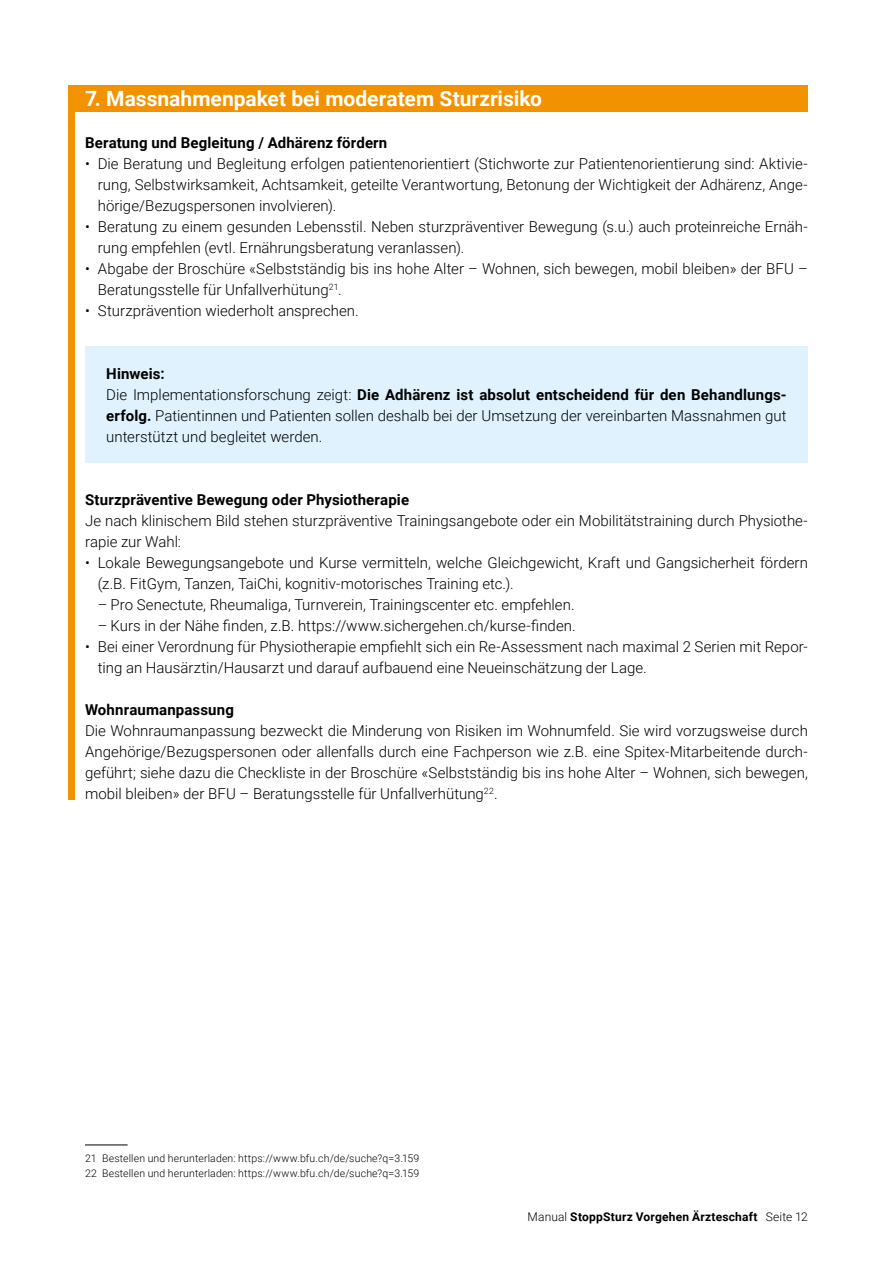
<style>
.page{position:relative;width:893px;height:1263px;background:#fff}
.page>*{position:absolute;margin:0;border:0;box-sizing:border-box;transform-origin:0 0}
.t1{font:700 21px "Roboto";color:#fff}
.t2{font:300 15px/21px "Roboto";color:#000}
.t3{font:700 15px "Roboto";letter-spacing:.01em;color:#000}
.t4{font:700 12px "Roboto";letter-spacing:.02em;color:#000}
.t5{font:300 10.5px/15px "Roboto";letter-spacing:.015em;color:#000}
.s1{font-weight:700}
.s2{font-weight:300}
</style>
<div class="page">
<div style="left:85px;top:347px;width:723px;height:116px;background:#dff2fd"></div>
<div style="left:68px;top:85px;width:740px;height:27px;background:#f39200"></div>
<div style="left:68px;top:85px;width:6px;height:714px;background:#f39200"></div>
<hr style="left:85px;top:1145px;width:43px;height:1px;background:#000">
<h1 class="t1" style="left:85px;top:84px;width:458px">7. Massnahmenpaket bei moderatem Sturzrisiko</h1>
<p class="t3" style="left:85px;top:132px;width:304px">Beratung und Begleitung / Adhärenz fördern</p>
<p class="t2" style="left:98px;top:153px;width:712px;text-align:justify;text-indent:-13px">• Die Beratung und Begleitung erfolgen patientenorientiert (Stichworte zur Patientenorientierung sind: Aktivie&shy;rung, Selbstwirksamkeit, Achtsamkeit, geteilte Verantwortung, Betonung der Wichtigkeit der Adhärenz, Ange&shy;hörige/Bezugspersonen involvieren).</p>
<p class="t2" style="left:98px;top:216px;width:712px;text-indent:-13px">• Beratung zu einem gesunden Lebensstil. Neben sturzpräventiver Bewegung (s.u.) auch proteinreiche Ernäh&shy;rung empfehlen (evtl. Ernährungsberatung veranlassen).</p>
<p class="t2" style="left:98px;top:258px;width:712px;text-indent:-13px">• Abgabe der Broschüre «Selbstständig bis ins hohe Alter – Wohnen, sich bewegen, mobil bleiben» der BFU –<br>Beratungsstelle für Unfallverhütung<sup>21</sup>.</p>
<p class="t2" style="left:85px;top:300px;width:275px">• Sturzprävention wiederholt ansprechen.</p>
<p class="t2" style="left:106px;top:363px;width:682px"><span class="s1">Hinweis:<br></span>Die Implementationsforschung zeigt: <span class="s1">Die Adhärenz ist absolut entscheidend für den Behandlungs&shy;erfolg.</span> Patientinnen und Patienten sollen deshalb bei der Umsetzung der vereinbarten Massnahmen gut unterstützt und begleitet werden.</p>
<p class="t3" style="left:85px;top:489px;width:326px">Sturzpräventive Bewegung oder Physiotherapie</p>
<p class="t2" style="left:85px;top:510px;width:724px">Je nach klinischem Bild stehen sturzpräventive Trainingsangebote oder ein Mobilitätstraining durch Physiothe&shy;rapie zur Wahl:</p>
<p class="t2" style="left:98px;top:552px;width:712px;text-indent:-13px">• Lokale Bewegungsangebote und Kurse vermitteln, welche Gleichgewicht, Kraft und Gangsicherheit fördern (z.B. FitGym, Tanzen, TaiChi, kognitiv-motorisches Training etc.).</p>
<p class="t2" style="left:98px;top:594px;width:478px">– Pro Senectute, Rheumaliga, Turnverein, Trainingscenter etc. empfehlen.</p>
<p class="t2" style="left:98px;top:615px;width:479px">– Kurs in der Nähe finden, z.B. https://www.sichergehen.ch/kurse-finden.</p>
<p class="t2" style="left:98px;top:636px;width:712px;text-indent:-13px">• Bei einer Verordnung für Physiotherapie empfiehlt sich ein Re-Assessment nach maximal 2 Serien mit Repor&shy;ting an Hausärztin/Hausarzt und darauf aufbauend eine Neueinschätzung der Lage.</p>
<p class="t3" style="left:85px;top:699px;width:150px">Wohnraumanpassung</p>
<p class="t2" style="left:85px;top:720px;width:724px;text-align:justify">Die Wohnraumanpassung bezweckt die Minderung von Risiken im Wohnumfeld. Sie wird vorzugsweise durch Angehörige/Bezugspersonen oder allenfalls durch eine Fachperson wie z.B. eine Spitex-Mitarbeitende durch&shy;geführt; siehe dazu die Checkliste in der Broschüre «Selbstständig bis ins hohe Alter – Wohnen, sich bewegen, mobil bleiben» der BFU – Beratungsstelle für Unfallverhütung<sup>22</sup>.</p>
<p class="t5" style="left:85px;top:1150px;width:336px">21 Bestellen und herunterladen: https://www.bfu.ch/de/suche?q=3.159<br>22 Bestellen und herunterladen: https://www.bfu.ch/de/suche?q=3.159</p>
<p class="t4" style="left:528px;top:1208px;width:282px"><span class="s2">Manual</span> StoppSturz Vorgehen Ärzteschaft <span class="s2">Seite 12</span></p>
</div>
